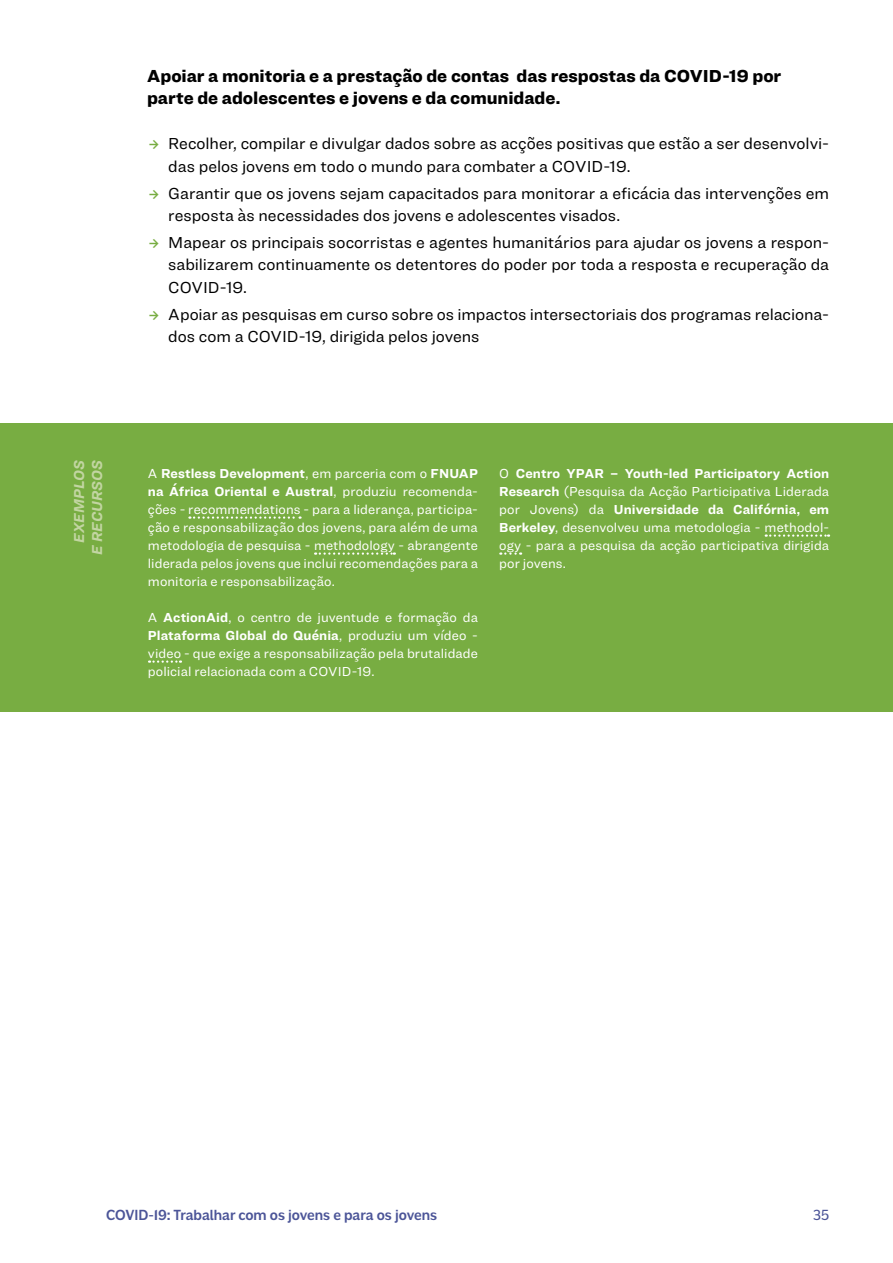
<style>
.page{position:relative;width:893px;height:1263px;background:#fff}
.page>*{position:absolute;margin:0;border:0;box-sizing:border-box;transform-origin:0 0}
.t1{font:900 18px/22.5px "Ringside";letter-spacing:-.005em;color:#000}
.t2{font:16.5px/22.5px "Ringside";color:#000}
.t3{font:500 15px "Americane";color:#4c5598}
.t4{font:italic 700 15px/18px "Ringside";letter-spacing:.01em;color:#c2d5a2;text-align:right}
.t5{font:15px "Americane";color:#4c5598}
.t6{font:13.5px/18px "Ringside";letter-spacing:.005em;color:#fff;text-align:justify}
.s1{font-family:"Allumi Std";color:#78ad42}
.s2{font-weight:700}
</style>
<div class="page">
<div style="left:0;top:424px;width:893px;height:288px;background:#78ad42"></div>
<svg style="left:189px;top:516px;width:112px;height:3px"></svg>
<svg style="left:315px;top:552px;width:80px;height:3px"></svg>
<svg style="left:149px;top:660px;width:32px;height:3px"></svg>
<svg style="left:766px;top:534px;width:63px;height:3px"></svg>
<svg style="left:500px;top:552px;width:21px;height:3px"></svg>
<h1 class="t1" style="left:147px;top:64px;width:636px">Apoiar a monitoria e a prestação de contas das respostas da COVID-19 por parte de adolescentes e jovens e da comunidade.</h1>
<p class="t2" style="left:168px;top:132px;width:662px;text-indent:-21px"><span class="s1">ę</span> Recolher, compilar e divulgar dados sobre as acções positivas que estão a ser desenvolvi&shy;das pelos jovens em todo o mundo para combater a COVID-19.</p>
<p class="t2" style="left:168px;top:181px;width:662px;text-indent:-21px"><span class="s1">ę</span> Garantir que os jovens sejam capacitados para monitorar a eficácia das intervenções em resposta às necessidades dos jovens e adolescentes visados.</p>
<p class="t2" style="left:168px;top:231px;width:662px;text-align:justify;text-indent:-21px"><span class="s1">ę</span> Mapear os principais socorristas e agentes humanitários para ajudar os jovens a respon&shy;sabilizarem continuamente os detentores do poder por toda a resposta e recuperação da COVID-19.</p>
<p class="t2" style="left:168px;top:302px;width:662px;text-indent:-21px"><span class="s1">ę</span> Apoiar as pesquisas em curso sobre os impactos intersectoriais dos programas relaciona&shy;dos com a COVID-19, dirigida pelos jovens</p>
<p class="t4" style="left:70px;top:555px;width:97px;rotate:-90deg">EXEMPLOS<br>E RECURSOS</p>
<p class="t6" style="left:148px;top:464px;width:331px">A <span class="s2">Restless Development</span>, em parceria com o <span class="s2">FNUAP na África Oriental e Austral</span>, produziu recomenda&shy;ções - recommendations - para a liderança, participa&shy;ção e responsabilização dos jovens, para além de uma metodologia de pesquisa - methodology - abrangente liderada pelos jovens que inclui recomendações para a monitoria e responsabilização.</p>
<p class="t6" style="left:148px;top:608px;width:331px">A <span class="s2">ActionAid</span>, o centro de juventude e formação da <span class="s2">Plataforma Global do Quénia</span>, produziu um vídeo - video - que exige a responsabilização pela brutalidade policial relacionada com a COVID-19.</p>
<p class="t6" style="left:499px;top:464px;width:331px">O <span class="s2">Centro YPAR – Youth-led Participatory Action Research</span> (Pesquisa da Acção Participativa Liderada por Jovens) da <span class="s2">Universidade da Califórnia, em Berkeley</span>, desenvolveu uma metodologia - methodol&shy;ogy - para a pesquisa da acção participativa dirigida por jovens.</p>
<p class="t3" style="left:106px;top:1206px;width:332px">COVID-19: Trabalhar com os jovens e para os jovens</p>
<p class="t5" style="left:813px;top:1206px;width:18px">35</p>
</div>
